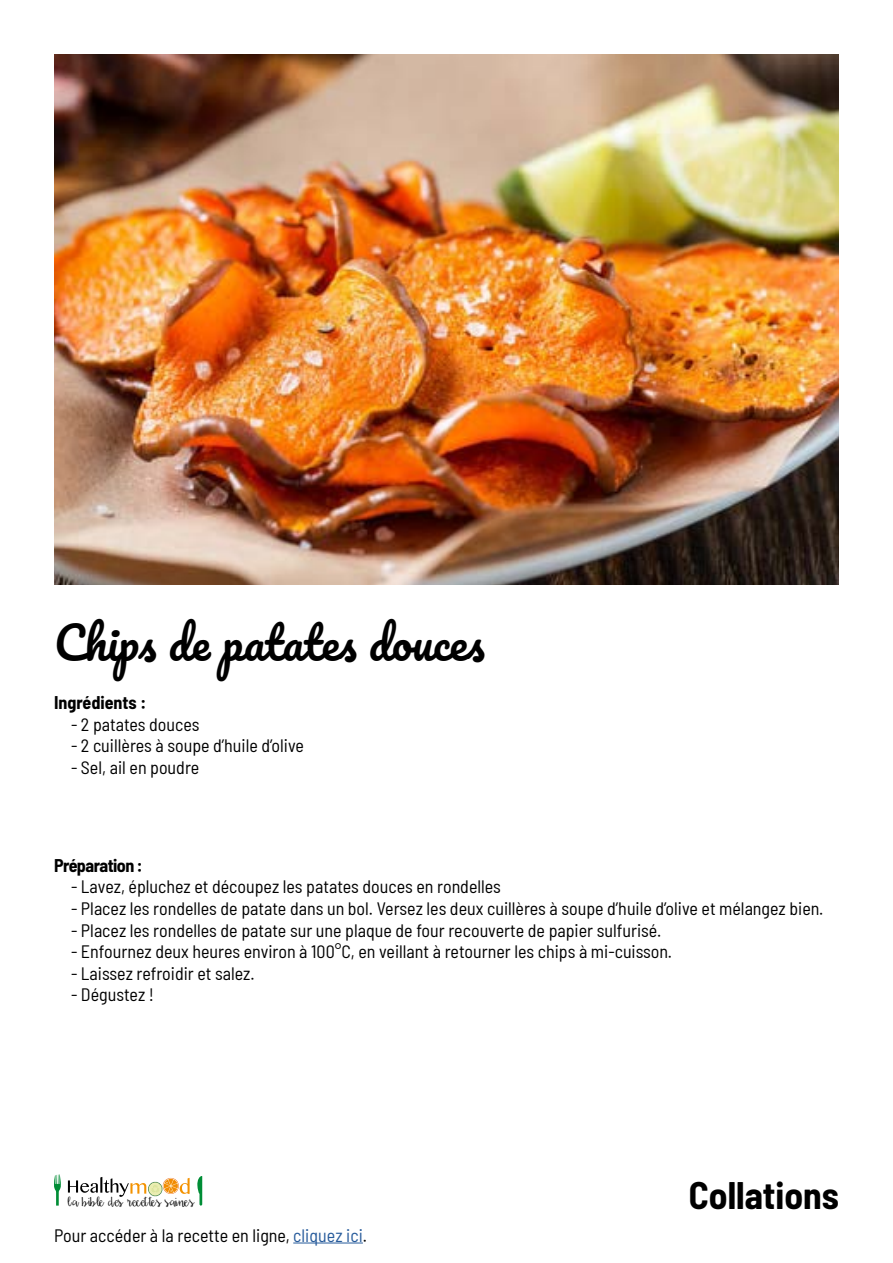
<style>
.page{position:relative;width:893px;height:1263px;background:#fff}
.page>*{position:absolute;margin:0;border:0;box-sizing:border-box;transform-origin:0 0}
.t1{font:45px "Pacifico";color:#000}
.t2{font:700 semi-condensed 37.5px "Barlow";color:#000}
.t3{font:semi-condensed 18px "Barlow";color:#000}
.t4{font:700 semi-condensed 18px "Barlow";letter-spacing:-.02em;color:#000}
.t5{font:700 semi-condensed 18px "Barlow";color:#000}
.t6{font:13.8px "Daydreamer";color:#000}
.s1{color:#275b9b}
</style>
<div class="page">
<img style="left:54px;top:54px;width:785px;height:531px">
<svg style="left:54px;top:1174px;width:7px;height:31px"></svg>
<svg style="left:68px;top:1177px;width:122px;height:20px"></svg>
<svg style="left:197px;top:1176px;width:5px;height:29px"></svg>
<hr style="left:293px;top:1242px;width:70px;height:1px;background:#275b9b">
<h1 class="t1" style="left:54px;top:619px;width:433px">Chips de patates douces</h1>
<p class="t5" style="left:54px;top:689px;width:94px">Ingrédients :</p>
<p class="t3" style="left:71px;top:711px;width:130px">- 2 patates douces</p>
<p class="t3" style="left:71px;top:733px;width:234px">- 2 cuillères à soupe d’huile d’olive</p>
<p class="t3" style="left:71px;top:754px;width:130px">- Sel, ail en poudre</p>
<p class="t4" style="left:54px;top:852px;width:90px">Préparation :</p>
<p class="t3" style="left:71px;top:874px;width:431px">- Lavez, épluchez et découpez les patates douces en rondelles</p>
<p class="t3" style="left:71px;top:895px;width:754px">- Placez les rondelles de patate dans un bol. Versez les deux cuillères à soupe d’huile d’olive et mélangez bien.</p>
<p class="t3" style="left:71px;top:917px;width:592px">- Placez les rondelles de patate sur une plaque de four recouverte de papier sulfurisé.</p>
<p class="t3" style="left:71px;top:939px;width:603px">- Enfournez deux heures environ à 100°C, en veillant à retourner les chips à mi-cuisson.</p>
<p class="t3" style="left:71px;top:960px;width:185px">- Laissez refroidir et salez.</p>
<p class="t3" style="left:71px;top:982px;width:85px">- Dégustez !</p>
<p class="t6" style="left:68px;top:1193px;width:128px">la bible des recettes saines</p>
<p class="t3" style="left:54px;top:1222px;width:315px">Pour accéder à la recette en ligne, <span class="s1">cliquez ici</span>.</p>
<h2 class="t2" style="left:689px;top:1168px;width:152px">Collations</h2>
</div>
